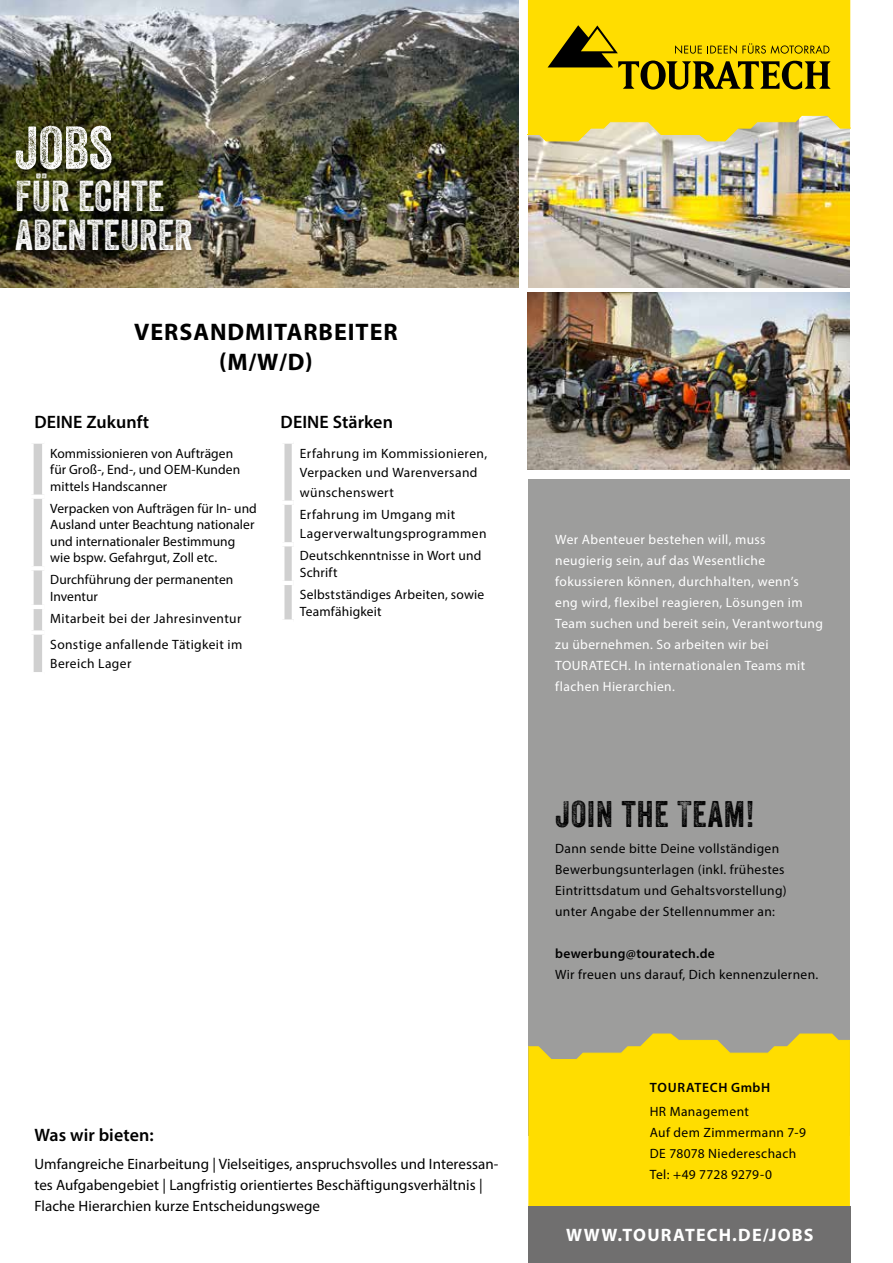
<style>
.page{position:relative;width:893px;height:1263px;background:#fff}
.page>*{position:absolute;margin:0;border:0;box-sizing:border-box;transform-origin:0 0}
.t1{font:58.5px "Veneer Three";color:#fff}
.t2{font:42px/39px "Veneer Three";color:#fff}
.t3{font:36px "Veneer Three";letter-spacing:.025em;color:#000}
.t4{font:700 24px/30.3px "Myriad Pro";letter-spacing:.04em;color:#000;text-align:center}
.t5{font:600 18px "Myriad Pro";letter-spacing:.005em;color:#000}
.t6{font:700 18px "Myriad Pro";letter-spacing:.07em;color:#fff}
.t7{font:15px/21px "Myriad Pro";letter-spacing:.005em;color:#000}
.t8{font:13.5px/21px "Myriad Pro";letter-spacing:.025em;color:#000}
.t9{font:13.5px/21px "Myriad Pro";letter-spacing:.03em;color:#fff}
.t10{font:13.5px/16.5px "Myriad Pro";color:#000}
.t11{font:13.5px/16.5px "Myriad Pro";letter-spacing:.005em;color:#000}
.t12{font:600 13.5px "Myriad Pro";letter-spacing:.025em;color:#000}
.t13{font:600 13.5px "Myriad Pro";letter-spacing:.045em;color:#000}
</style>
<div class="page">
<div style="left:34px;top:444px;width:8px;height:228px;background:#d0d0d0"></div>
<div style="left:29px;top:494px;width:15px;height:5px;background:#fff"></div>
<hr style="left:29px;top:566px;width:15px;height:4px;background:#fff">
<hr style="left:29px;top:605px;width:15px;height:4px;background:#fff">
<div style="left:29px;top:630px;width:15px;height:5px;background:#fff"></div>
<svg style="left:284px;top:444px;width:8px;height:175px"></svg>
<div style="left:280px;top:500px;width:14px;height:5px;background:#fff"></div>
<hr style="left:280px;top:542px;width:14px;height:4px;background:#fff">
<hr style="left:280px;top:581px;width:14px;height:4px;background:#fff">
<img style="left:528px;top:293px;width:321px;height:177px">
<img style="left:0;top:0;width:519px;height:287px">
<img style="left:528px;top:141px;width:321px;height:146px">
<svg style="left:528px;top:0;width:322px;height:141px;background:#f8da1b"></svg>
<svg style="left:548px;top:25px;width:283px;height:65px;background:#c2a800"></svg>
<div style="left:8px;top:119px;width:114px;height:61px;background:#000;opacity:.4"></div>
<div style="left:9px;top:166px;width:192px;height:95px;background:#000;opacity:.4"></div>
<div style="left:528px;top:479px;width:322px;height:656px;background:#9d9d9c"></div>
<svg style="left:528px;top:1034px;width:322px;height:173px;background:#f7d80b"></svg>
<div style="left:528px;top:1207px;width:323px;height:56px;background:#706f6f"></div>
<h1 class="t1" style="left:14px;top:112px;width:100px">JOBS</h1>
<h2 class="t2" style="left:15px;top:176px;width:179px">FÜR ECHTE<br>ABENTEURER</h2>
<h3 class="t4" style="left:134px;top:315px;width:265px">VERSANDMITARBEITER (M/W/D)</h3>
<h3 class="t5" style="left:34px;top:410px;width:116px">DEINE Zukunft</h3>
<h3 class="t5" style="left:281px;top:410px;width:114px">DEINE Stärken</h3>
<p class="t11" style="left:50px;top:445px;width:192px">Kommissionieren von Aufträgen für Groß-, End-, und OEM-Kunden mittels Handscanner</p>
<p class="t10" style="left:50px;top:500px;width:208px">Verpacken von Aufträgen für In- und Ausland unter Beachtung nationaler und internationaler Bestimmung wie bspw. Gefahrgut, Zoll etc.</p>
<p class="t11" style="left:50px;top:571px;width:185px">Durchführung der permanenten<br>Inventur</p>
<p class="t8" style="left:50px;top:605px;width:194px;line-height:25.7px">Mitarbeit bei der Jahresinventur<br>Sonstige anfallende Tätigkeit im</p>
<p class="t8" style="left:50px;top:653px;width:83px">Bereich Lager</p>
<p class="t8" style="left:300px;top:443px;width:189px;line-height:19.5px">Erfahrung im Kommissionieren,<br>Verpacken und Warenversand wünschenswert</p>
<p class="t8" style="left:300px;top:504px;width:188px;line-height:19.5px">Erfahrung im Umgang mit<br>Lagerverwaltungsprogrammen</p>
<p class="t8" style="left:300px;top:547px;width:183px;line-height:16.5px">Deutschkenntnisse in Wort und<br>Schrift</p>
<p class="t8" style="left:300px;top:586px;width:186px;line-height:16.5px">Selbstständiges Arbeiten, sowie<br>Teamfähigkeit</p>
<h3 class="t5" style="left:34px;top:1123px;width:121px">Was wir bieten:</h3>
<p class="t7" style="left:34px;top:1153px;width:465px">Umfangreiche Einarbeitung | Vielseitiges, anspruchsvolles und Interessan&shy;tes Aufgabengebiet | Langfristig orientiertes Beschäftigungsverhältnis |<br>Flache Hierarchien kurze Entscheidungswege</p>
<p class="t9" style="left:555px;top:529px;width:269px">Wer Abenteuer bestehen will, muss neugierig sein, auf das Wesentliche fokussieren können, durchhalten, wenn’s eng wird, flexibel reagieren, Lösungen im Team suchen und bereit sein, Verantwortung zu übernehmen. So arbeiten wir bei TOURATECH. In internationalen Teams mit flachen Hierarchien.</p>
<h3 class="t3" style="left:555px;top:792px;width:201px">JOIN THE TEAM!</h3>
<p class="t8" style="left:555px;top:838px;width:233px">Dann sende bitte Deine vollständigen Bewerbungsunterlagen (inkl. frühestes Eintrittsdatum und Gehaltsvorstellung) unter Angabe der Stellennummer an:</p>
<p class="t12" style="left:555px;top:945px;width:161px">bewerbung@touratech.de</p>
<p class="t8" style="left:555px;top:964px;width:265px">Wir freuen uns darauf, Dich kennenzulernen.</p>
<p class="t13" style="left:650px;top:1079px;width:122px">TOURATECH GmbH</p>
<p class="t8" style="left:650px;top:1101px;width:158px">HR Management<br>Auf dem Zimmermann 7-9<br>DE 78078 Niedereschach<br>Tel: +49 7728 9279-0</p>
<h3 class="t6" style="left:566px;top:1223px;width:249px">WWW.TOURATECH.DE/JOBS</h3>
</div>
